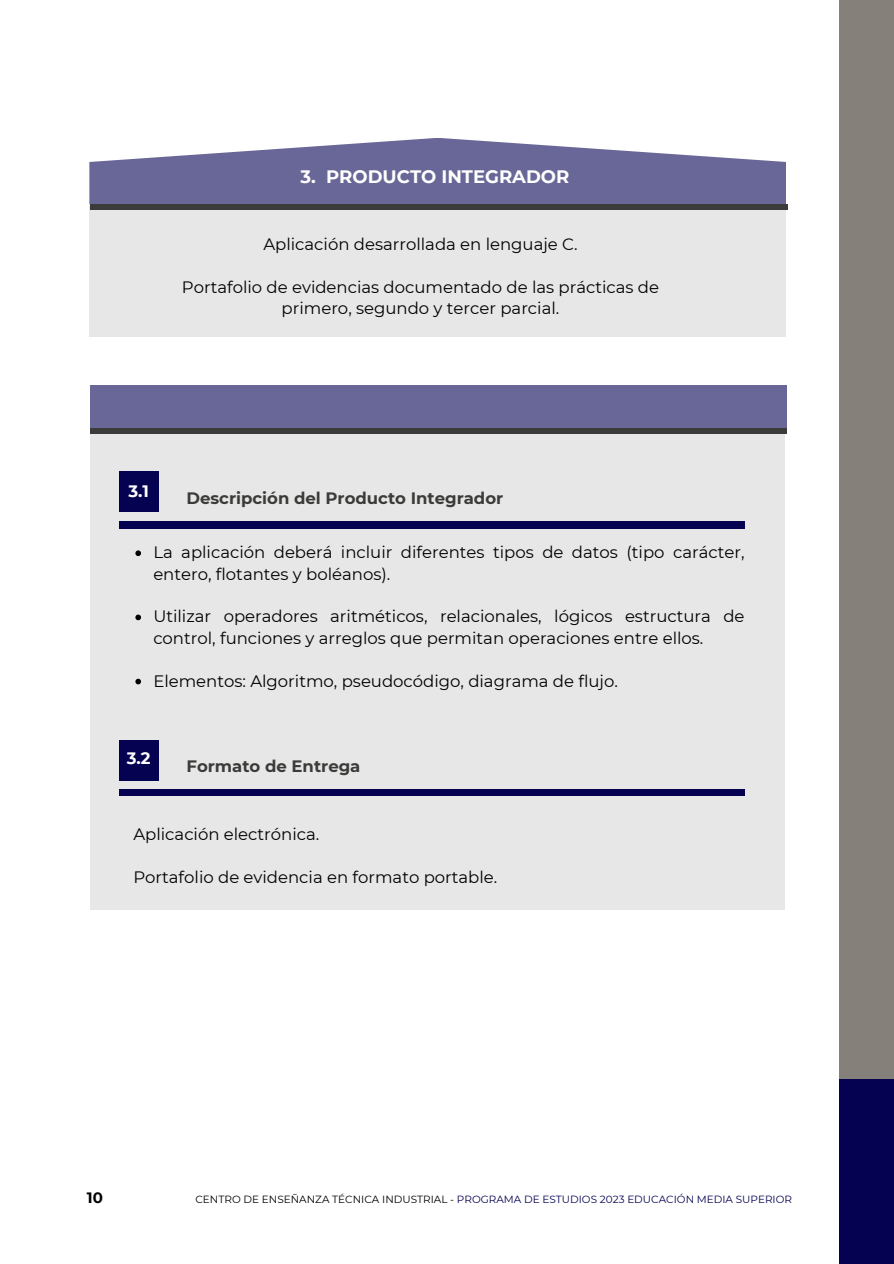
<style>
.page{position:relative;width:894px;height:1264px;background:#fff}
.page>*{position:absolute;margin:0;border:0;box-sizing:border-box;transform-origin:0 0}
.t1{font:700 18px "Montserrat";color:#fff}
.t2{font:16.5px/21.3px "Montserrat";color:#000}
.t3{font:700 16.5px "Montserrat";color:#3b3b39}
.t4{font:700 16.5px "Montserrat";color:#fff}
.t5{font:700 15px "Montserrat";color:#000}
.t6{font:10.5px "Montserrat";color:#060252}
.s1{color:#000}
</style>
<div class="page">
<div style="left:90px;top:432px;width:694px;height:478px;background:#e8e7e7"></div>
<div style="left:119px;top:471px;width:39px;height:41px;background:#060252"></div>
<div style="left:119px;top:740px;width:39px;height:40px;background:#060252"></div>
<div style="left:90px;top:385px;width:696px;height:47px;background:#696797"></div>
<div style="left:119px;top:521px;width:625px;height:7px;background:#060252"></div>
<div style="left:119px;top:789px;width:625px;height:7px;background:#060252"></div>
<div style="left:90px;top:428px;width:696px;height:5px;background:#3b3b39"></div>
<svg style="left:89px;top:138px;width:697px;height:66px;fill:#696797"></svg>
<div style="left:89px;top:204px;width:697px;height:132px;background:#e8e7e7"></div>
<div style="left:90px;top:204px;width:697px;height:6px;background:#3b3b39"></div>
<svg style="left:135px;top:550px;width:6px;height:6px"></svg>
<svg style="left:135px;top:614px;width:6px;height:6px"></svg>
<svg style="left:135px;top:678px;width:6px;height:6px"></svg>
<div style="left:838px;top:0;width:55px;height:1078px;background:#85817a"></div>
<div style="left:838px;top:1078px;width:55px;height:185px;background:#060252"></div>
<h2 class="t1" style="left:300px;top:166px;width:270px">3. PRODUCTO INTEGRADOR</h2>
<h3 class="t2" style="left:263px;top:233px;width:316px">Aplicación desarrollada en lenguaje C.</h3>
<h3 class="t2" style="left:182px;top:276px;width:478px;text-align:center">Portafolio de evidencias documentado de las prácticas de primero, segundo y tercer parcial.</h3>
<h3 class="t4" style="left:128px;top:481px;width:22px">3.1</h3>
<h1 class="t3" style="left:186px;top:487px;width:318px">Descripción del Producto Integrador</h1>
<h2 class="t2" style="left:153px;top:541px;width:592px">La aplicación deberá incluir diferentes tipos de datos (tipo carácter, entero, flotantes y boléanos).</h2>
<p class="t2" style="left:153px;top:606px;width:592px">Utilizar operadores aritméticos, relacionales, lógicos estructura de control, funciones y arreglos que permitan operaciones entre ellos.</p>
<p class="t2" style="left:153px;top:670px;width:466px">Elementos: Algoritmo, pseudocódigo, diagrama de flujo.</p>
<h2 class="t4" style="left:127px;top:748px;width:25px">3.2</h2>
<h3 class="t3" style="left:186px;top:756px;width:175px">Formato de Entrega</h3>
<p class="t2" style="left:133px;top:823px;width:187px">Aplicación electrónica.</p>
<h2 class="t2" style="left:133px;top:866px;width:365px">Portafolio de evidencia en formato portable.</h2>
<p class="t5" style="left:87px;top:1187px;width:18px">10</p>
<p class="t6" style="left:195px;top:1193px;width:598px"><span class="s1">CENTRO DE ENSEÑANZA TÉCNICA INDUSTRIAL -</span> PROGRAMA DE ESTUDIOS 2023 EDUCACIÓN MEDIA SUPERIOR</p>
</div>
